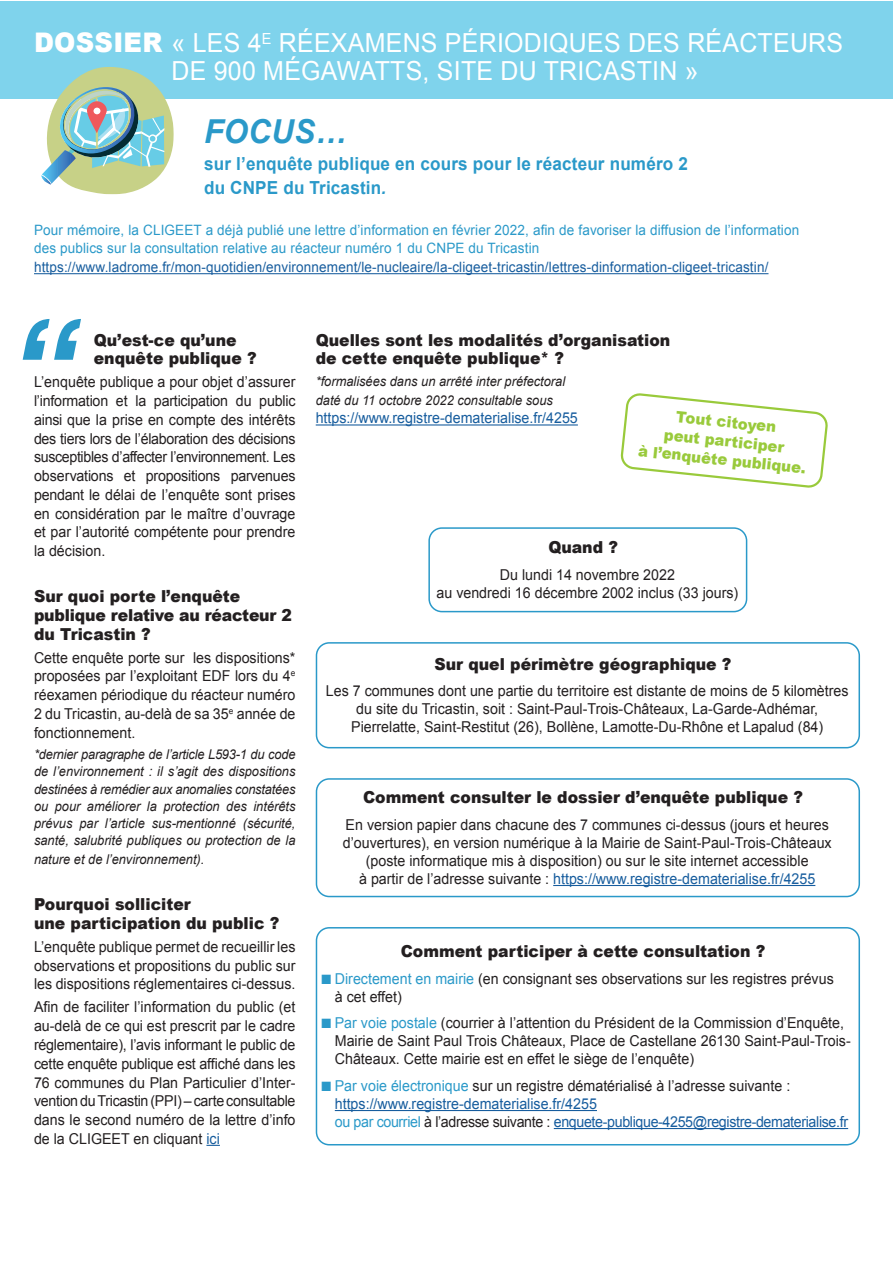
<style>
.page{position:relative;width:893px;height:1263px;background:#fff}
.page>*{position:absolute;margin:0;border:0;box-sizing:border-box;transform-origin:0 0}
.TEXTEbase{font:italic 700 33px "Arial";letter-spacing:.01em;color:#2a99c9;scale:.95 1}
.TEXTEbase-2{font:26.25px/27.8px "Arial";letter-spacing:.01em;color:#fff;text-align:center;scale:.95 1}
.TEXTEbase-3{font:700 18px "Arial";letter-spacing:.01em;color:#2a99c9;scale:.95 1}
.TEXTEbase-4{font:900 16.5px/18.8px "Arial";color:#231f20;scale:.95 1}
.TEXTEbase-5{font:900 15.6px/18.9px "Arial";color:#99ca3b;text-align:center;scale:.95 1}
.TEXTEbase-6{font:15px/18.8px "Arial";color:#231f20;text-align:justify;scale:.95 1}
.TEXTEbase-7{font:15px/18px "Arial";color:#175d9e;scale:.95 1}
.TEXTEbase-8{font:14.25px "Arial";letter-spacing:.01em;color:#2a99c9;scale:.95 1}
.TEXTEbase-9{font:14.25px "Arial";letter-spacing:.01em;color:#175d9e;scale:.95 1}
.TEXTEbase-10{font:italic 13.5px/17.2px "Arial";color:#231f20;text-align:justify;scale:.95 1}
.s1{font-weight:900;font-size:27px}
.s2{font-style:italic}
.s3{color:#175d9e}
.s4{color:#2a99c9}
.s5{color:#231f20}
</style>
<div class="page">
<div style="left:0;top:1px;width:893px;height:98px;background:#7fd3ec"></div>
<svg style="left:23px;top:319px;width:58px;height:41px"></svg>
<svg style="left:206px;top:1145px;width:14px;height:1px"></svg>
<hr style="left:316px;top:424px;width:262px;height:1px;background:#175d9e">
<hr style="left:34px;top:273px;width:734px;height:1px;background:#175d9e">
<svg style="left:41px;top:67px;width:133px;height:127px"></svg>
<svg style="left:620px;top:393px;width:208px;height:95px"></svg>
<div style="left:428px;top:527px;width:319px;height:85px;border:2px solid #2a99c9;border-radius:13px"></div>
<div style="left:316px;top:642px;width:544px;height:106px;border:2px solid #2a99c9;border-radius:13px"></div>
<hr style="left:553px;top:885px;width:262px;height:1px;background:#175d9e">
<div style="left:316px;top:778px;width:544px;height:119px;border:2px solid #2a99c9;border-radius:13px"></div>
<hr style="left:335px;top:1110px;width:262px;height:1px;background:#175d9e">
<hr style="left:554px;top:1128px;width:294px;height:1px;background:#175d9e">
<div style="left:316px;top:927px;width:544px;height:218px;border:2px solid #2a99c9;border-radius:13px"></div>
<p class="TEXTEbase-2" style="left:34px;top:29px;width:853px"><span class="s1">DOSSIER</span> « LES 4<sup>E</sup> RÉEXAMENS PÉRIODIQUES DES RÉACTEURS<br>DE 900 MÉGAWATTS, SITE DU TRICASTIN »</p>
<p class="TEXTEbase" style="left:204px;top:110px;width:152px">FOCUS…</p>
<p class="TEXTEbase-3" style="left:204px;top:152px;width:511px">sur l’enquête publique en cours pour le réacteur numéro 2</p>
<p class="TEXTEbase-3" style="left:204px;top:176px;width:193px">du CNPE du Tricastin<span class="s2">.</span></p>
<p class="TEXTEbase-8" style="left:34px;top:220px;width:807px">Pour mémoire, la CLIGEET a déjà publié une lettre d’information en février 2022, afin de favoriser la diffusion de l’information</p>
<p class="TEXTEbase-8" style="left:34px;top:239px;width:533px">des publics sur la consultation relative au réacteur numéro 1 du CNPE du Tricastin</p>
<p class="TEXTEbase-9" style="left:34px;top:258px;width:775px">https://www.ladrome.fr/mon-quotidien/environnement/le-nucleaire/la-cligeet-tricastin/lettres-dinformation-cligeet-tricastin/</p>
<p class="TEXTEbase-4" style="left:94px;top:330px;width:173px">Qu’est-ce qu’une enquête publique ?</p>
<p class="TEXTEbase-6" style="left:34px;top:373px;width:277px">L’enquête publique a pour objet d’assurer l’information et la participation du public ainsi que la prise en compte des intérêts des tiers lors de l’élaboration des décisions susceptibles d’affecter l’environnement. Les observations et propositions parvenues pendant le délai de l’enquête sont prises en considération par le maître d’ouvrage et par l’autorité compétente pour prendre la décision.</p>
<p class="TEXTEbase-4" style="left:34px;top:586px;width:273px">Sur quoi porte l’enquête publique relative au réacteur 2 du Tricastin ?</p>
<p class="TEXTEbase-6" style="left:34px;top:648px;width:277px">Cette enquête porte sur les dispositions* proposées par l’exploitant EDF lors du 4<sup>e </sup>réexamen périodique du réacteur numéro 2 du Tricastin, au-delà de sa 35<sup>e</sup> année de fonctionnement.</p>
<p class="TEXTEbase-10" style="left:34px;top:746px;width:277px">*dernier paragraphe de l’article L593-1 du code de l’environnement : il s’agit des dispositions destinées à remédier aux anomalies constatées ou pour améliorer la protection des intérêts prévus par l’article sus-mentionné (sécurité, santé, salubrité publiques ou protection de la</p>
<p class="TEXTEbase-10" style="left:34px;top:851px;width:181px">nature et de l’environnement).</p>
<p class="TEXTEbase-4" style="left:34px;top:894px;width:260px">Pourquoi solliciter<br>une participation du public ?</p>
<p class="TEXTEbase-6" style="left:34px;top:937px;width:277px">L’enquête publique permet de recueillir les observations et propositions du public sur les dispositions réglementaires ci-dessus.</p>
<p class="TEXTEbase-6" style="left:34px;top:998px;width:277px">Afin de faciliter l’information du public (et au-delà de ce qui est prescrit par le cadre réglementaire), l’avis informant le public de cette enquête publique est affiché dans les 76 communes du Plan Particulier d’Inter&shy;vention du Tricastin (PPI) – carte consultable dans le second numéro de la lettre d’info de la CLIGEET en cliquant <span class="s3">ici</span></p>
<p class="TEXTEbase-4" style="left:316px;top:330px;width:375px">Quelles sont les modalités d’organisation de cette enquête publique* ?</p>
<p class="TEXTEbase-10" style="left:316px;top:372px;width:264px;line-height:18.8px">*formalisées dans un arrêté inter préfectoral daté du 11 octobre 2022 consultable sous</p>
<p class="TEXTEbase-7" style="left:316px;top:409px;width:277px">https://www.registre-dematerialise.fr/4255</p>
<p class="TEXTEbase-5" style="left:643px;top:403px;width:179px;rotate:6deg">Tout citoyen<br>peut participer<br>à l’enquête publique.</p>
<p class="TEXTEbase-4" style="left:548px;top:538px;width:75px">Quand ?</p>
<p class="TEXTEbase-6" style="left:436px;top:566px;width:319px;line-height:18px;text-align:center">Du lundi 14 novembre 2022<br>au vendredi 16 décembre 2002 inclus (33 jours)</p>
<p class="TEXTEbase-4" style="left:434px;top:654px;width:314px">Sur quel périmètre géographique ?</p>
<p class="TEXTEbase-6" style="left:326px;top:682px;width:552px;line-height:18px;text-align:center">Les 7 communes dont une partie du territoire est distante de moins de 5 kilomètres du site du Tricastin, soit : Saint-Paul-Trois-Châteaux, La-Garde-Adhémar,<br>Pierrelatte, Saint-Restitut (26), Bollène, Lamotte-Du-Rhône et Lapalud (84)</p>
<p class="TEXTEbase-4" style="left:363px;top:788px;width:464px">Comment consulter le dossier d’enquête publique ?</p>
<p class="TEXTEbase-6" style="left:343px;top:816px;width:516px;line-height:18px;text-align:center">En version papier dans chacune des 7 communes ci-dessus (jours et heures d’ouvertures), en version numérique à la Mairie de Saint-Paul-Trois-Châteaux (poste informatique mis à disposition) ou sur le site internet accessible<br>à partir de l’adresse suivante : <span class="s3">https://www.registre-dematerialise.fr/4255</span></p>
<p class="TEXTEbase-4" style="left:401px;top:942px;width:385px">Comment participer à cette consultation ?</p>
<p class="TEXTEbase-6" style="left:335px;top:970px;width:527px;line-height:18px;text-indent:-13px"><span class="s4">■ Directement en mairie</span> (en consignant ses observations sur les registres prévus à cet effet)</p>
<p class="TEXTEbase-6" style="left:335px;top:1014px;width:545px;line-height:18px;text-align:left;text-indent:-13px"><span class="s4">■ Par voie postale</span> (courrier à l’attention du Président de la Commission d’Enquête,<br>Mairie de Saint Paul Trois Châteaux, Place de Castellane 26130 Saint-Paul-Trois-<br>Châteaux. Cette mairie est en effet le siège de l’enquête)</p>
<p class="TEXTEbase-7" style="left:335px;top:1077px;width:542px;text-indent:-13px"><span class="s4">■ Par voie électronique</span> <span class="s5">sur un registre dématérialisé à l’adresse suivante : </span>https://www.registre-dematerialise.fr/4255<br><span class="s4">ou par courriel</span> <span class="s5">à l’adresse suivante :</span> enquete-publique-4255@registre-dematerialise.fr</p>
</div>
